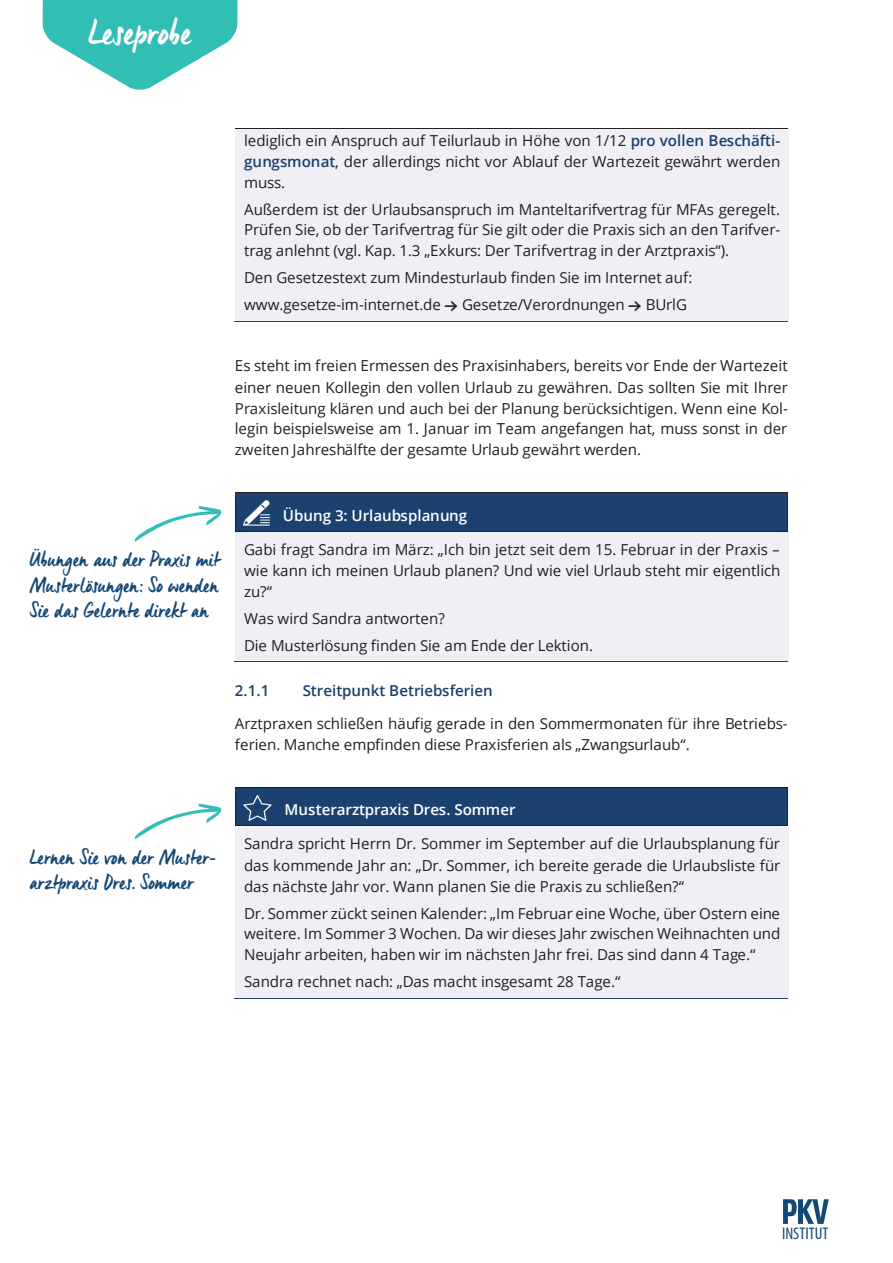
<style>
.page{position:relative;width:893px;height:1263px;background:#fff}
.page>*{position:absolute;margin:0;border:0;box-sizing:border-box;transform-origin:0 0}
.t1{font:36px "Manus Smooth";color:#fff}
.t2{font:21px/25.2px "Manus Smooth";letter-spacing:.005em;color:#144977;text-align:justify}
.t3{font:condensed 16.95px "Myriad Pro";color:#144977}
.t4{font:15.15px/21px "Open Sans";letter-spacing:-.005em;color:#231f20;text-align:justify}
.t5{font:600 15.15px "Open Sans";color:#fff}
.t6{font:600 15.15px "Open Sans";color:#1b416f}
.s1{font-weight:600;color:#1b416f}
.s2{font-family:"PKV Font"}
</style>
<div class="page">
<div style="left:235px;top:129px;width:553px;height:192px;background:#efeff5"></div>
<hr style="left:235px;top:128px;width:553px;height:1px;background:#231f20">
<hr style="left:234px;top:321px;width:554px;height:1px;background:#1b416f">
<div style="left:236px;top:493px;width:552px;height:38px;background:#1b416f"></div>
<hr style="left:235px;top:492px;width:552px;height:1px;background:#231f20">
<hr style="left:235px;top:493px;width:552px;height:4px;background:#1b416f">
<hr style="left:235px;top:497px;width:1px;height:34px;background:#231f20">
<hr style="left:787px;top:497px;width:1px;height:34px;background:#231f20">
<div style="left:235px;top:532px;width:553px;height:129px;background:#efeff5"></div>
<hr style="left:236px;top:531px;width:551px;height:1px;background:#231f20">
<hr style="left:234px;top:661px;width:554px;height:1px;background:#1b416f">
<div style="left:236px;top:788px;width:552px;height:38px;background:#1b416f"></div>
<hr style="left:235px;top:787px;width:552px;height:1px;background:#231f20">
<hr style="left:235px;top:788px;width:552px;height:4px;background:#1b416f">
<hr style="left:235px;top:792px;width:1px;height:34px;background:#231f20">
<hr style="left:787px;top:792px;width:1px;height:34px;background:#231f20">
<div style="left:235px;top:827px;width:553px;height:170px;background:#efeff5"></div>
<hr style="left:236px;top:826px;width:551px;height:1px;background:#231f20">
<hr style="left:234px;top:998px;width:554px;height:1px;background:#1b416f">
<img style="left:244px;top:500px;width:25px;height:26px">
<img style="left:244px;top:795px;width:27px;height:25px">
<svg style="left:43px;top:0;width:195px;height:90px"></svg>
<svg style="left:783px;top:1199px;width:46px;height:25px"></svg>
<svg style="left:135px;top:506px;width:87px;height:36px"></svg>
<svg style="left:135px;top:804px;width:87px;height:36px"></svg>
<p class="t1" style="left:88px;top:11px;width:105px">Leseprobe</p>
<p class="t4" style="left:244px;top:129px;width:538px">lediglich ein Anspruch auf Teilurlaub in Höhe von 1/12 <span class="s1">pro vollen Beschäfti&shy;gungsmonat</span>, der allerdings nicht vor Ablauf der Wartezeit gewährt werden muss.</p>
<p class="t4" style="left:244px;top:199px;width:538px">Außerdem ist der Urlaubsanspruch im Manteltarifvertrag für MFAs geregelt.<br>Prüfen Sie, ob der Tarifvertrag für Sie gilt oder die Praxis sich an den Tarifver&shy;trag anlehnt (vgl. Kap. 1.3 „Exkurs: Der Tarifvertrag in der Arztpraxis“).</p>
<p class="t4" style="left:244px;top:264px;width:450px;line-height:27px">Den Gesetzestext zum Mindesturlaub finden Sie im Internet auf: www.gesetze-im-internet.de <span class="s2">a</span> Gesetze/Verordnungen <span class="s2">a</span> BUrlG</p>
<p class="t4" style="left:235px;top:355px;width:555px">Es steht im freien Ermessen des Praxisinhabers, bereits vor Ende der Wartezeit einer neuen Kollegin den vollen Urlaub zu gewähren. Das sollten Sie mit Ihrer Praxisleitung klären und auch bei der Planung berücksichtigen. Wenn eine Kol&shy;legin beispielsweise am 1. Januar im Team angefangen hat, muss sonst in der zweiten Jahreshälfte der gesamte Urlaub gewährt werden.</p>
<p class="t2" style="left:30px;top:546px;width:192px">Übungen aus der Praxis mit Musterlösungen: So wenden Sie das Gelernte direkt an</p>
<p class="t5" style="left:283px;top:505px;width:186px">Übung 3: Urlaubsplanung</p>
<p class="t4" style="left:244px;top:538px;width:538px">Gabi fragt Sandra im März: „Ich bin jetzt seit dem 15. Februar in der Praxis – wie kann ich meinen Urlaub planen? Und wie viel Urlaub steht mir eigentlich zu?“</p>
<p class="t4" style="left:244px;top:604px;width:351px;line-height:27px">Was wird Sandra antworten?<br>Die Musterlösung finden Sie am Ende der Lektion.</p>
<p class="t6" style="left:235px;top:680px;width:36px">2.1.1</p>
<p class="t4" style="left:235px;top:674px;width:554px;line-height:33px;text-indent:68px"><span class="s1">Streitpunkt Betriebsferien<br></span>Arztpraxen schließen häufig gerade in den Sommermonaten für ihre Betriebs-</p>
<p class="t4" style="left:235px;top:734px;width:456px">ferien. Manche empfinden diese Praxisferien als „Zwangsurlaub“.</p>
<p class="t2" style="left:30px;top:844px;width:188px">Lernen Sie von der Muster&shy;arztpraxis Dres. Sommer</p>
<p class="t5" style="left:284px;top:799px;width:233px">Musterarztpraxis Dres. Sommer</p>
<p class="t4" style="left:244px;top:833px;width:538px">Sandra spricht Herrn Dr. Sommer im September auf die Urlaubsplanung für das kommende Jahr an: „Dr. Sommer, ich bereite gerade die Urlaubsliste für das nächste Jahr vor. Wann planen Sie die Praxis zu schließen?“</p>
<p class="t4" style="left:244px;top:902px;width:538px">Dr. Sommer zückt seinen Kalender: „Im Februar eine Woche, über Ostern eine weitere. Im Sommer 3 Wochen. Da wir dieses Jahr zwischen Weihnachten und Neujahr arbeiten, haben wir im nächsten Jahr frei. Das sind dann 4 Tage.“</p>
<p class="t4" style="left:244px;top:971px;width:378px">Sandra rechnet nach: „Das macht insgesamt 28 Tage.“</p>
<p class="t3" style="left:782px;top:1223px;width:48px">INSTITUT</p>
</div>
